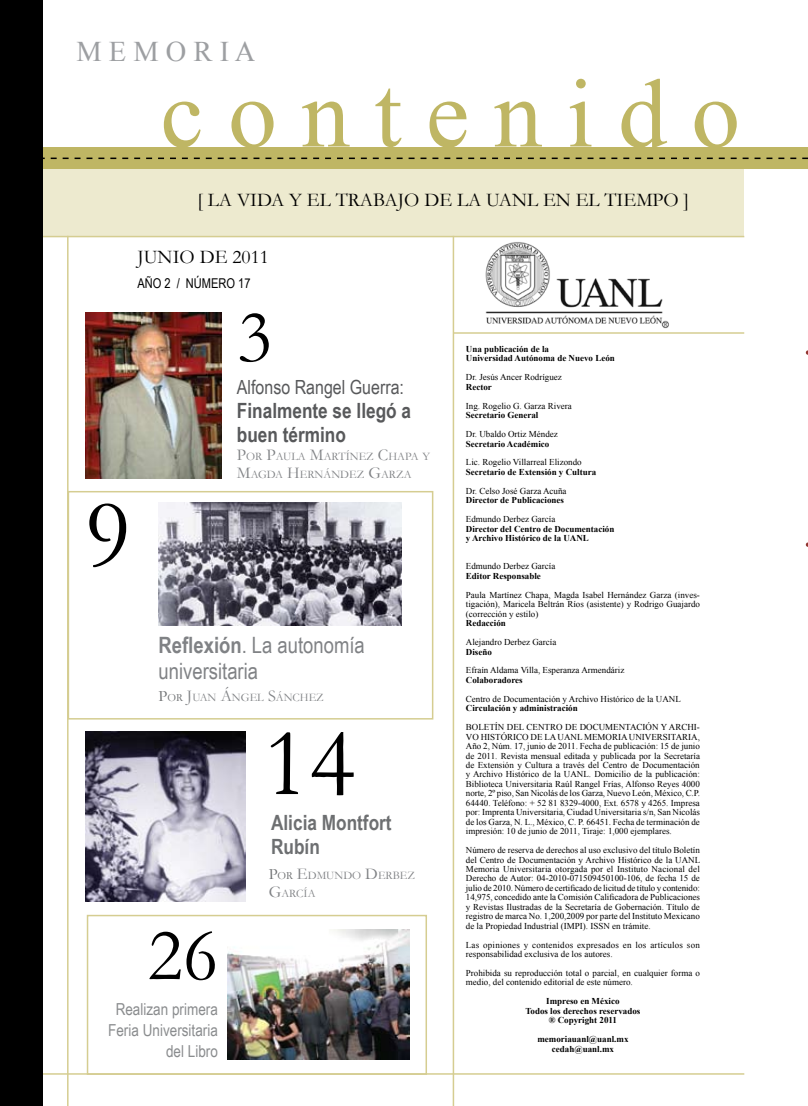
<style>
.page{position:relative;width:808px;height:1106px;background:#fff}
.page>*{position:absolute;margin:0;border:0;box-sizing:border-box;transform-origin:0 0}
.t1{font:97.5px "Times New Roman";color:#bfb664}
.t2{font:97.5px "Garamond";color:#000}
.t3{font:75px "Garamond";color:#000}
.t4{font:28.5px "Times New Roman";color:#9d9fa2}
.t5{font:22.5px/25.5px "Arial Narrow";color:#808285}
.t6{font:700 21px/24px "Arial Narrow";color:#58595b}
.t7{font:700 21px/24px "Arial Narrow";color:#6d6f71}
.t8{font:19.5px "Garamond";color:#000}
.t9{font:19.5px "Arial Narrow";color:#58595b}
.t10{font:16.5px/21px "Arial Narrow";color:#8a8c8e;text-align:right}
.t11{font:13.5px "Arial Narrow";color:#000}
.t12{font:11.55px/18px "Garamond";color:#808285}
.t13{font:9px/9.4px "Times New Roman";color:#000;text-align:justify}
.t14{font:700 9px/9.4px "Times New Roman";color:#000}
.t15{font:9px/9.4px "Times New Roman";letter-spacing:.025em;color:#000}
.s1{font-size:16.5px}
.s2{font-weight:700}
.s3{font-size:15.75px;color:#6d6f71}
.s4{font-size:10.95px;color:#6d6f71}
</style>
<div class="page">
<hr style="left:39px;top:1073px;width:705px;height:1px;background:#d5cd91">
<div style="left:37px;top:169px;width:707px;height:67px;background:#edeacf"></div>
<hr style="left:39px;top:236px;width:705px;height:1px;background:#d5cd91">
<div style="left:39px;top:147px;width:769px;height:22px;background:#bfb664"></div>
<div style="left:0;top:0;width:43px;height:1106px;background:#000"></div>
<svg style="left:43px;top:158px;width:765px;height:1px"></svg>
<hr style="left:67px;top:236px;width:2px;height:870px;background:#d5cd91">
<hr style="left:453px;top:236px;width:1px;height:870px;background:#d5cd91">
<hr style="left:454px;top:332px;width:290px;height:2px;background:#d5cd91">
<img style="left:485px;top:242px;width:184px;height:87px">
<div style="left:68px;top:491px;width:365px;height:228px;border:2px solid #d5cd91"></div>
<div style="left:87px;top:914px;width:340px;height:160px;border:2px solid #d5cd91"></div>
<img style="left:85px;top:313px;width:137px;height:165px">
<img style="left:158px;top:502px;width:243px;height:123px">
<img style="left:85px;top:731px;width:161px;height:170px">
<img style="left:227px;top:929px;width:183px;height:130px">
<h3 class="t4" style="left:76px;top:32px;width:180px">M E M O R I A</h3>
<h1 class="t1" style="left:160px;top:48px;width:581px">c o n t e n i d o</h1>
<h3 class="t8" style="left:198px;top:186px;width:493px">[ LA VIDA Y EL TRABAJO DE LA UANL EN EL TIEMPO ]</h3>
<h3 class="t8" style="left:137px;top:244px;width:133px">JUNIO DE 2011</h3>
<h3 class="t11" style="left:137px;top:274px;width:115px">AÑO 2 / NÚMERO 17</h3>
<h2 class="t3" style="left:237px;top:287px;width:37px">3</h2>
<h3 class="t9" style="left:237px;top:373px;width:169px">Alfonso Rangel Guerra:</h3>
<h3 class="t6" style="left:237px;top:397px;width:176px">Finalmente se llegó a buen término</h3>
<h1 class="t2" style="left:85px;top:469px;width:47px">9</h1>
<p class="t12" style="left:237px;top:447px;width:195px"><span class="s1">P</span>OR <span class="s1">P</span>AULA <span class="s1">M</span>ARTÍNEZ <span class="s1">C</span>HAPA Y<br><span class="s1">M</span>AGDA <span class="s1">H</span>ERNÁNDEZ <span class="s1">G</span>ARZA</p>
<h3 class="t5" style="left:159px;top:631px;width:208px"><span class="s2">Reflexión</span>. La autonomía universitaria</h3>
<p class="t12" style="left:159px;top:688px;width:167px"><span class="s3">P</span><span class="s4">OR</span> <span class="s1">J</span>UAN <span class="s1">Á</span>NGEL <span class="s1">S</span>ÁNCHEZ</p>
<h1 class="t2" style="left:263px;top:698px;width:93px">14</h1>
<h3 class="t7" style="left:271px;top:809px;width:122px">Alicia Montfort<br>Rubín</h3>
<p class="t12" style="left:269px;top:865px;width:148px"><span class="s3">P</span><span class="s4">OR</span> <span class="s1">E</span>DMUNDO <span class="s1">D</span>ERBEZ<br><span class="s1">G</span>ARCÍA</p>
<h2 class="t3" style="left:148px;top:905px;width:72px">26</h2>
<h3 class="t10" style="left:108px;top:998px;width:111px">Realizan primera<br>Feria Universitaria del Libro</h3>
<p class="t14" style="left:466px;top:344px;width:151px">Una publicación de la<br>Universidad Autónoma de Nuevo León</p>
<p class="t13" style="left:466px;top:372px;width:97px">Dr. Jesús Ancer Rodríguez</p>
<p class="t14" style="left:466px;top:382px;width:27px">Rector</p>
<p class="t13" style="left:466px;top:401px;width:107px">Ing. Rogelio G. Garza Rivera</p>
<p class="t14" style="left:466px;top:410px;width:74px">Secretario General</p>
<p class="t13" style="left:466px;top:429px;width:93px">Dr. Ubaldo Ortiz Méndez</p>
<p class="t14" style="left:466px;top:438px;width:85px">Secretario Académico</p>
<p class="t13" style="left:466px;top:457px;width:117px">Lic. Rogelio Villarreal Elizondo</p>
<p class="t14" style="left:466px;top:467px;width:132px">Secretario de Extensión y Cultura</p>
<p class="t13" style="left:466px;top:486px;width:102px">Dr. Celso José Garza Acuña</p>
<p class="t14" style="left:466px;top:495px;width:100px">Director de Publicaciones</p>
<p class="t13" style="left:466px;top:514px;width:91px">Edmundo Derbez García</p>
<p class="t14" style="left:466px;top:523px;width:150px">Director del Centro de Documentación y Archivo Histórico de la UANL</p>
<p class="t13" style="left:466px;top:561px;width:91px">Edmundo Derbez García</p>
<p class="t14" style="left:466px;top:571px;width:77px">Editor Responsable</p>
<p class="t13" style="left:466px;top:590px;width:236px">Paula Martínez Chapa, Magda Isabel Hernández Garza (inves&shy;tigación), Maricela Beltrán Ríos (asistente) y Rodrigo Guajardo (corrección y estilo)</p>
<p class="t14" style="left:466px;top:618px;width:41px">Redacción</p>
<p class="t13" style="left:466px;top:637px;width:92px">Alejandro Derbez García</p>
<p class="t14" style="left:466px;top:646px;width:28px">Diseño</p>
<p class="t13" style="left:466px;top:665px;width:160px">Efraín Aldama Villa, Esperanza Armendáriz</p>
<p class="t14" style="left:466px;top:675px;width:58px">Colaboradores</p>
<p class="t13" style="left:466px;top:694px;width:216px">Centro de Documentación y Archivo Histórico de la UANL</p>
<p class="t14" style="left:466px;top:703px;width:113px">Circulación y administración</p>
<p class="t13" style="left:466px;top:722px;width:236px">BOLETÍN DEL CENTRO DE DOCUMENTACIÓN Y ARCHI-VO HISTÓRICO DE LA UANL MEMORIA UNIVERSITARIA, Año 2, Núm. 17, junio de 2011. Fecha de publicación: 15 de junio de 2011. Revista mensual editada y publicada por la Secretaría de Extensión y Cultura a través del Centro de Documentación y Archivo Histórico de la UANL. Domicilio de la publicación:<br>Biblioteca Universitaria Raúl Rangel Frías, Alfonso Reyes 4000 norte, 2º piso, San Nicolás de los Garza, Nuevo León, México, C.P.<br>64440. Teléfono: + 52 81 8329-4000, Ext. 6578 y 4265. Impresa por: Imprenta Universitaria, Ciudad Universitaria s/n, San Nicolás de los Garza, N. L., México, C. P. 66451. Fecha de terminación de impresión: 10 de junio de 2011, Tiraje: 1,000 ejemplares.</p>
<p class="t13" style="left:466px;top:845px;width:236px">Número de reserva de derechos al uso exclusivo del título Boletín del Centro de Documentación y Archivo Histórico de la UANL Memoria Universitaria otorgada por el Instituto Nacional del Derecho de Autor: 04-2010-071509450100-106, de fecha 15 de julio de 2010. Número de certificado de licitud de título y contenido:<br>14,975, concedido ante la Comisión Calificadora de Publicaciones y Revistas Ilustradas de la Secretaría de Gobernación. Título de registro de marca No. 1,200,2009 por parte del Instituto Mexicano de la Propiedad Industrial (IMPI). ISSN en trámite.</p>
<p class="t15" style="left:466px;top:939px;width:236px">Las opiniones y contenidos expresados en los artículos son responsabilidad exclusiva de los autores.</p>
<p class="t13" style="left:466px;top:968px;width:236px">Prohibida su reproducción total o parcial, en cualquier forma o medio, del contenido editorial de este número.</p>
<p class="t14" style="left:525px;top:996px;width:117px;text-align:center">Impreso en México<br>Todos los derechos reservados ® Copyright 2011</p>
<p class="t14" style="left:537px;top:1034px;width:93px;text-align:center">memoriauanl@uanl.mx cedah@uanl.mx</p>
</div>
